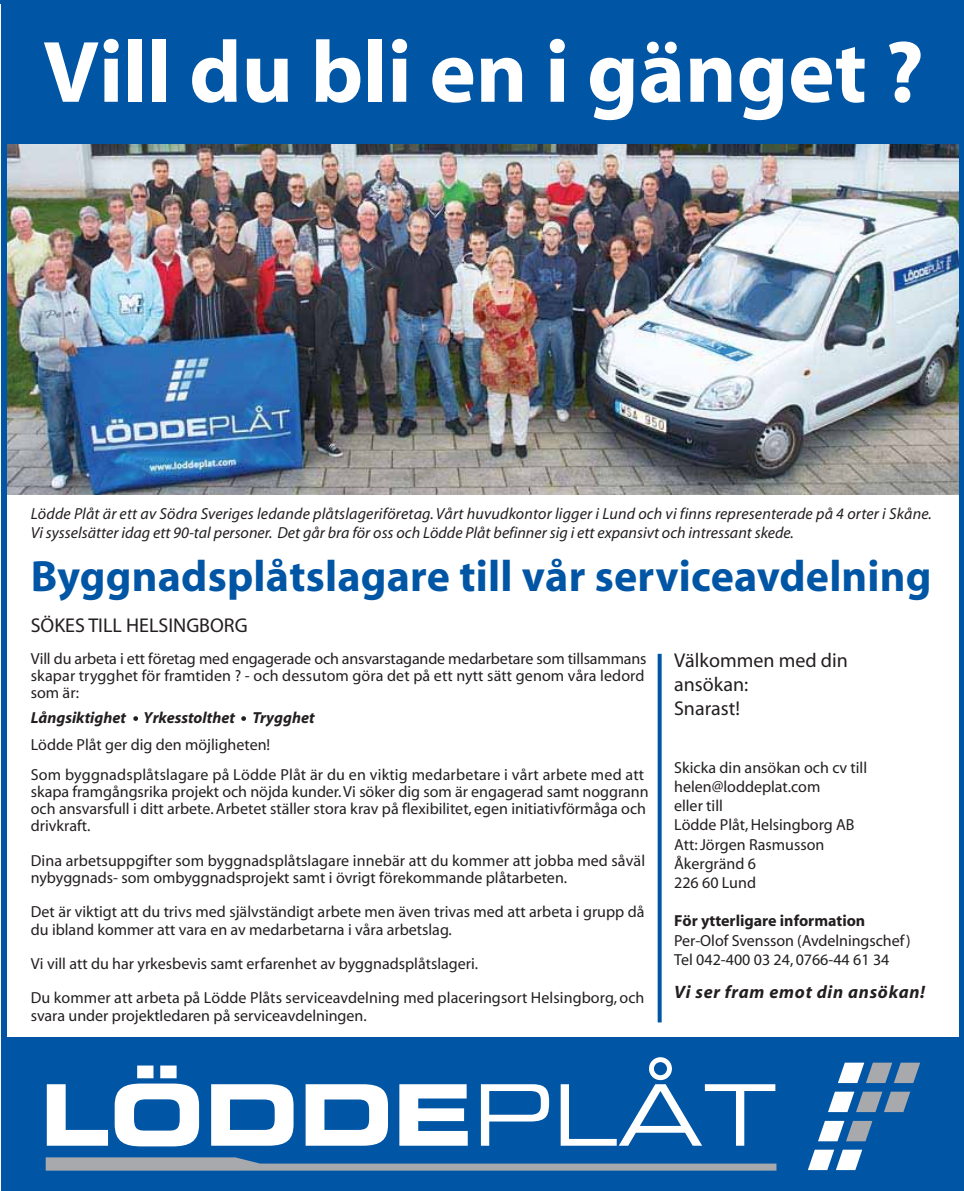
<style>
.page{position:relative;width:964px;height:1191px;background:#fff}
.page>*{position:absolute;margin:0;border:0;box-sizing:border-box;transform-origin:0 0}
.t1{font:700 88px "Myriad";color:#fff}
.t2{font:700 44px "Myriad";letter-spacing:.005em;color:#0055a4}
.t3{font:20px/24px "Myriad";color:#231f20}
.t4{font:italic 700 18px "Myriad";letter-spacing:.04em;color:#231f20}
.t5{font:16px/17.2px "Myriad";color:#231f20}
.t6{font:italic 16px/19.2px "Myriad";letter-spacing:.005em;color:#231f20}
.t7{font:italic 700 16px "Myriad";color:#231f20}
.t8{font:700 16px "Myriad";color:#231f20}
</style>
<div class="page">
<img style="left:7px;top:144px;width:952px;height:350px">
<div style="left:1px;top:1037px;width:961px;height:154px;background:#0055a4"></div>
<svg style="left:47px;top:1084px;width:61px;height:61px"></svg>
<svg style="left:115px;top:1065px;width:84px;height:81px"></svg>
<svg style="left:211px;top:1084px;width:82px;height:61px"></svg>
<svg style="left:306px;top:1084px;width:82px;height:61px"></svg>
<svg style="left:399px;top:1084px;width:69px;height:61px"></svg>
<svg style="left:481px;top:1084px;width:68px;height:61px"></svg>
<svg style="left:561px;top:1057px;width:214px;height:88px"></svg>
<svg style="left:46px;top:1157px;width:730px;height:13px"></svg>
<svg style="left:808px;top:1062px;width:112px;height:109px"></svg>
<div style="left:1px;top:2px;width:961px;height:142px;background:#0055a4"></div>
<div style="left:1px;top:0;width:6px;height:1191px;background:#0055a4"></div>
<div style="left:959px;top:0;width:5px;height:1191px;background:#0055a4"></div>
<svg style="left:133px;top:716px;width:5px;height:5px"></svg>
<svg style="left:241px;top:716px;width:5px;height:5px"></svg>
<hr style="left:0;top:0;width:964px;height:4px;background:#0055a4">
<svg style="left:658px;top:654px;width:4px;height:368px"></svg>
<h1 class="t1" style="left:43px;top:27px;width:882px">Vill du bli en i gänget ?</h1>
<p class="t6" style="left:31px;top:504px;width:903px">Lödde Plåt är ett av Södra Sveriges ledande plåtslageriföretag.Vårt huvudkontor ligger i Lund och vi finns representerade på 4 orter i Skåne.<br>Vi sysselsätter idag ett 90-tal personer. Det går bra för oss och Lödde Plåt befinner sig i ett expansivt och intressant skede.</p>
<h2 class="t2" style="left:31px;top:553px;width:902px">Byggnadsplåtslagare till vår serviceavdelning</h2>
<p class="t3" style="left:31px;top:614px;width:218px">SÖKES TILL HELSINGBORG</p>
<p class="t5" style="left:31px;top:650px;width:617px">Vill du arbeta i ett företag med engagerade och ansvarstagande medarbetare som tillsammans skapar trygghet för framtiden ? - och dessutom göra det på ett nytt sätt genom våra ledord som är:</p>
<p class="t7" style="left:31px;top:709px;width:285px">Långsiktighet Yrkesstolthet Trygghet</p>
<p class="t5" style="left:31px;top:737px;width:241px">Lödde Plåt ger dig den möjligheten!</p>
<p class="t5" style="left:31px;top:766px;width:619px">Som byggnadsplåtslagare på Lödde Plåt är du en viktig medarbetare i vårt arbete med att skapa framgångsrika projekt och nöjda kunder.Vi söker dig som är engagerad samt noggrann och ansvarsfull i ditt arbete.Arbetet ställer stora krav på flexibilitet, egen initiativförmåga och drivkraft.</p>
<p class="t5" style="left:31px;top:852px;width:616px">Dina arbetsuppgifter som byggnadsplåtslagare innebär att du kommer att jobba med såväl nybyggnads- som ombyggnadsprojekt samt i övrigt förekommande plåtarbeten.</p>
<p class="t5" style="left:31px;top:904px;width:615px">Det är viktigt att du trivs med självständigt arbete men även trivas med att arbeta i grupp då du ibland kommer att vara en av medarbetarna i våra arbetslag.</p>
<p class="t5" style="left:31px;top:947px;width:615px;line-height:34.4px">Vi vill att du har yrkesbevis samt erfarenhet av byggnadsplåtslageri.<br>Du kommer att arbeta på Lödde Plåts serviceavdelning med placeringsort Helsingborg, och</p>
<p class="t5" style="left:31px;top:1007px;width:337px">svara under projektledaren på serviceavdelningen.</p>
<p class="t3" style="left:674px;top:649px;width:175px">Välkommen med din ansökan:<br>Snarast!</p>
<p class="t5" style="left:674px;top:758px;width:194px;line-height:19.2px">Skicka din ansökan och cv till helen@loddeplat.com<br>eller till<br>Lödde Plåt, Helsingborg AB<br>Att: Jörgen Rasmusson<br>Åkergränd 6<br>226 60 Lund</p>
<p class="t8" style="left:674px;top:912px;width:193px">För ytterligare information</p>
<p class="t5" style="left:674px;top:931px;width:238px;line-height:19.2px">Per-Olof Svensson (Avdelningschef)<br>Tel 042-400 03 24, 0766-44 61 34</p>
<p class="t4" style="left:674px;top:983px;width:252px">Vi ser fram emot din ansökan!</p>
</div>
